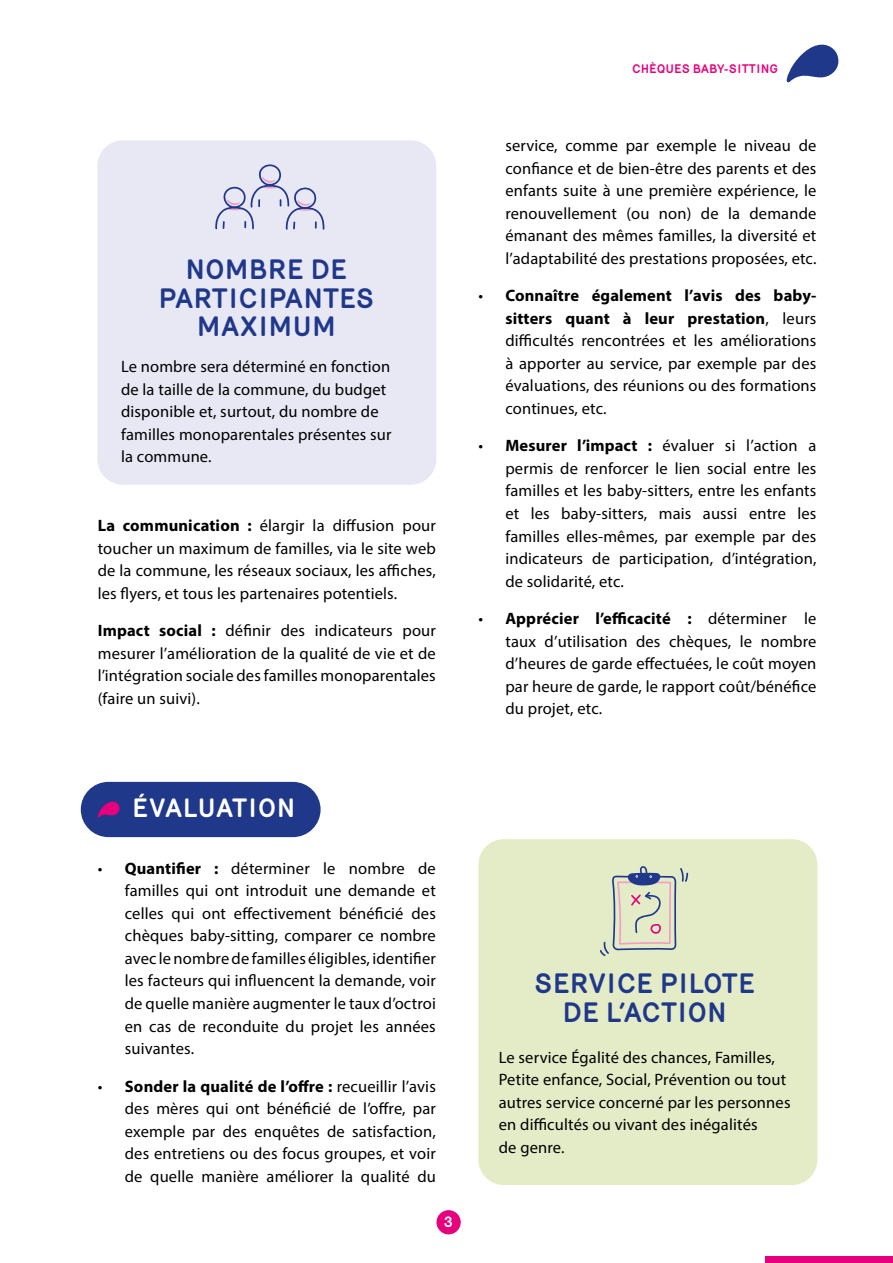
<style>
.page{position:relative;width:893px;height:1263px;background:#fff}
.page>*{position:absolute;margin:0;border:0;box-sizing:border-box;transform-origin:0 0}
.t1{font:700 27px/28.5px "Mercury";color:#20388a;text-align:center}
.t2{font:700 25.5px "Mercury";letter-spacing:.01em;color:#fff}
.t3{font:16.5px/22.5px "Myriad Pro";letter-spacing:.01em;color:#000;text-align:justify}
.t4{font:700 15px "Mercury";color:#fff}
.t5{font:700 12px "Mercury";color:#e6007d}
.s1{font-weight:700}
</style>
<div class="page">
<div style="left:765px;top:1256px;width:128px;height:7px;background:#e6007d"></div>
<div style="left:436px;top:1210px;width:25px;height:24px;background:#e6007d;border-radius:50%"></div>
<svg style="left:786px;top:45px;width:52px;height:37px"></svg>
<div style="left:81px;top:782px;width:240px;height:55px;background:#20388a;border-radius:28px"></div>
<svg style="left:98px;top:802px;width:22px;height:15px"></svg>
<div style="left:478px;top:839px;width:339px;height:346px;background:#e3ecc6;border-radius:26px"></div>
<svg style="left:600px;top:866px;width:88px;height:90px"></svg>
<div style="left:97px;top:140px;width:339px;height:345px;background:#e8e8f5;border-radius:26px"></div>
<svg style="left:215px;top:164px;width:110px;height:66px"></svg>
<h1 class="t1" style="left:159px;top:255px;width:217px">NOMBRE DE<br>PARTICIPANTES<br>MAXIMUM</h1>
<p class="t3" style="left:121px;top:355px;width:272px;text-align:left">Le nombre sera déterminé en fonction de la taille de la commune, du budget disponible et, surtout, du nombre de familles monoparentales présentes sur la commune.</p>
<p class="t3" style="left:98px;top:514px;width:340px"><span class="s1">La communication :</span> élargir la diffusion pour toucher un maximum de familles, via le site web de la commune, les réseaux sociaux, les affiches, les flyers, et tous les partenaires potentiels.</p>
<p class="t3" style="left:98px;top:619px;width:340px"><span class="s1">Impact social :</span> définir des indicateurs pour mesurer l’amélioration de la qualité de vie et de l’intégration sociale des familles monoparentales (faire un suivi).</p>
<p class="t5" style="left:632px;top:62px;width:148px">CHÈQUES BABY-SITTING</p>
<p class="t3" style="left:505px;top:134px;width:313px">service, comme par exemple le niveau de confiance et de bien-être des parents et des enfants suite à une première expérience, le renouvellement (ou non) de la demande émanant des mêmes familles, la diversité et l’adaptabilité des prestations proposées, etc.</p>
<p class="t3" style="left:505px;top:284px;width:313px;text-indent:-27px">• <span class="s1">Connaître également l’avis des baby&shy;sitters quant à leur prestation</span>, leurs difficultés rencontrées et les améliorations à apporter au service, par exemple par des évaluations, des réunions ou des formations continues, etc.</p>
<p class="t3" style="left:505px;top:434px;width:313px;text-indent:-27px">• <span class="s1">Mesurer l’impact :</span> évaluer si l’action a permis de renforcer le lien social entre les familles et les baby-sitters, entre les enfants et les baby-sitters, mais aussi entre les familles elles-mêmes, par exemple par des indicateurs de participation, d’intégration, de solidarité, etc.</p>
<p class="t3" style="left:505px;top:607px;width:313px;text-indent:-27px">• <span class="s1">Apprécier l’efficacité :</span> déterminer le taux d’utilisation des chèques, le nombre d’heures de garde effectuées, le coût moyen par heure de garde, le rapport coût/bénéfice du projet, etc.</p>
<h2 class="t2" style="left:132px;top:793px;width:164px">ÉVALUATION</h2>
<p class="t3" style="left:125px;top:857px;width:313px;text-indent:-27px">• <span class="s1">Quantifier :</span> déterminer le nombre de familles qui ont introduit une demande et celles qui ont effectivement bénéficié des chèques baby-sitting, comparer ce nombre avec le nombre de familles éligibles, identifier les facteurs qui influencent la demande, voir de quelle manière augmenter le taux d’octroi en cas de reconduite du projet les années suivantes.</p>
<p class="t3" style="left:125px;top:1074px;width:313px;text-indent:-27px">• <span class="s1">Sonder la qualité de l’offre :</span> recueillir l’avis des mères qui ont bénéficié de l’offre, par exemple par des enquêtes de satisfaction, des entretiens ou des focus groupes, et voir de quelle manière améliorer la qualité du</p>
<p class="t4" style="left:444px;top:1213px;width:10px">3</p>
<h1 class="t1" style="left:534px;top:969px;width:223px">SERVICE PILOTE<br>DE L’ACTION</h1>
<p class="t3" style="left:499px;top:1046px;width:293px;text-align:left">Le service Égalité des chances, Familles, Petite enfance, Social, Prévention ou tout autres service concerné par les personnes en difficultés ou vivant des inégalités<br>de genre.</p>
</div>
